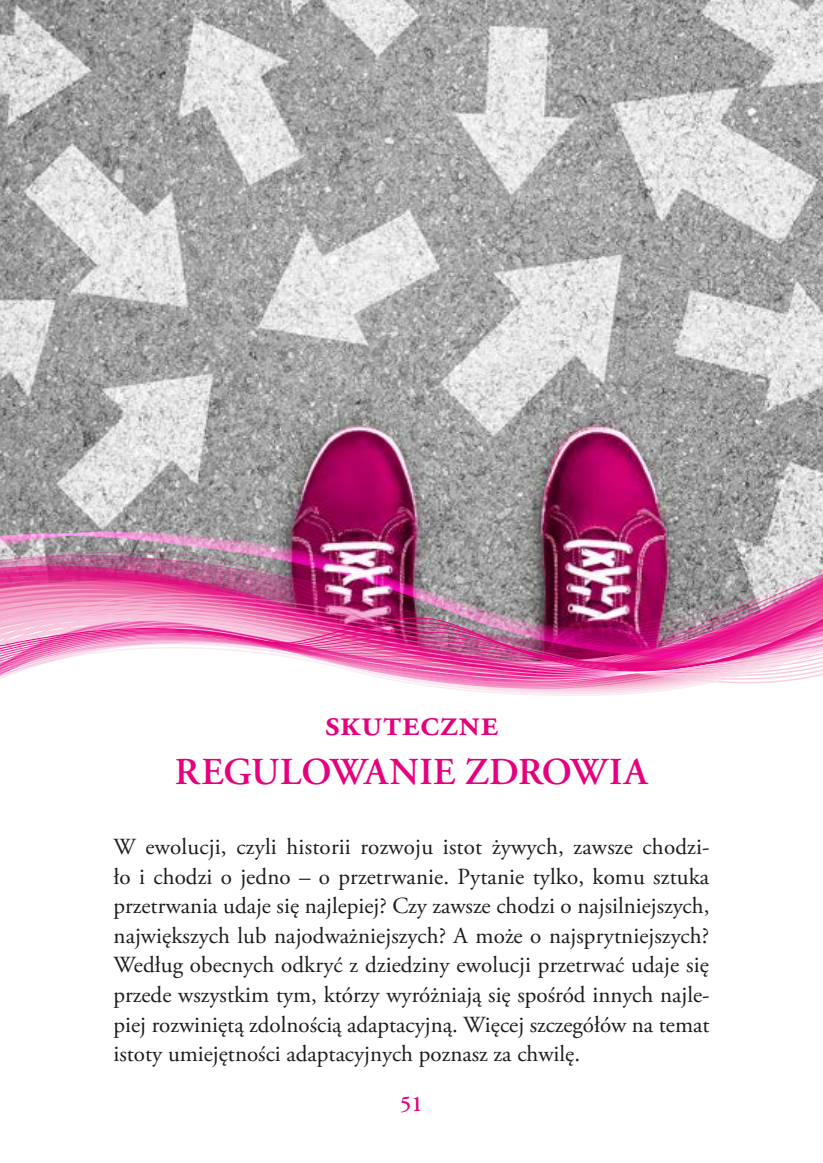
<style>
.page{position:relative;width:823px;height:1163px;background:#fff}
.page>*{position:absolute;margin:0;border:0;box-sizing:border-box;transform-origin:0 0}
.t1{font:600 38px/48px "Adobe Garamond Pro";letter-spacing:.005em;color:#e6007d;text-align:center}
.t2{font:23px/29.6px "Adobe Garamond Pro";color:#1c1c1b;text-align:justify}
.t3{font:600 22px "Adobe Garamond Pro";color:#e6007d}
</style>
<div class="page">
<img style="left:0;top:0;width:822px;height:530px">
<svg style="left:483px;top:692px;width:168px;height:2px"></svg>
<img style="left:0;top:530px;width:822px;height:20px">
<img style="left:0;top:551px;width:822px;height:43px">
<svg style="left:443px;top:688px;width:240px;height:3px"></svg>
<svg style="left:421px;top:685px;width:279px;height:3px"></svg>
<svg style="left:402px;top:682px;width:374px;height:3px"></svg>
<svg style="left:392px;top:680px;width:403px;height:2px"></svg>
<svg style="left:0;top:677px;width:813px;height:3px"></svg>
<svg style="left:0;top:674px;width:822px;height:3px"></svg>
<svg style="left:0;top:671px;width:822px;height:3px"></svg>
<img style="left:0;top:594px;width:822px;height:77px">
<h1 class="t1" style="left:175px;top:699px;width:474px">skuteczne<br>REGULOWANIE ZDROWIA</h1>
<p class="t2" style="left:113px;top:832px;width:597px">W ewolucji, czyli historii rozwoju istot żywych, zawsze chodzi&shy;ło i chodzi o jedno – o przetrwanie. Pytanie tylko, komu sztuka przetrwania udaje się najlepiej? Czy zawsze chodzi o najsilniejszych, największych lub najodważniejszych? A może o najsprytniejszych?<br>Według obecnych odkryć z dziedziny ewolucji przetrwać udaje się przede wszystkim tym, którzy wyróżniają się spośród innych najle&shy;piej rozwiniętą zdolnością adaptacyjną. Więcej szczegółów na temat istoty umiejętności adaptacyjnych poznasz za chwilę.</p>
<p class="t3" style="left:400px;top:1090px;width:24px">51</p>
</div>
